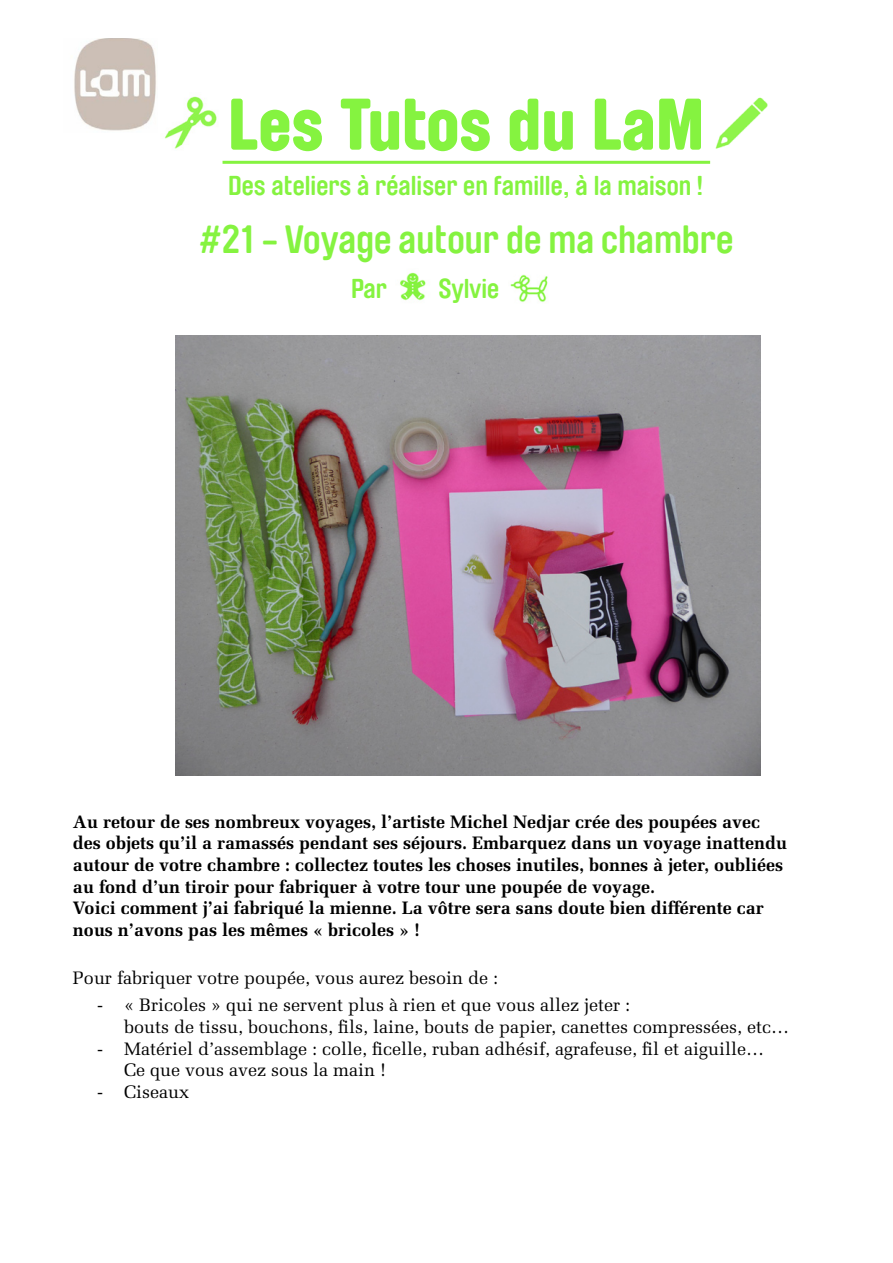
<style>
.page{position:relative;width:893px;height:1263px;background:#fff}
.page>*{position:absolute;margin:0;border:0;box-sizing:border-box;transform-origin:0 0}
.t1{font:900 72px "Brauer Neue Std";color:#85f340}
.t2{font:700 39px "Brauer Neue Std";color:#85f340}
.t3{font:700 27px "Brauer Neue Std";color:#85f340}
.t4{font:700 18px/21.6px "Melior LT Std";color:#000}
.t5{font:18px/21.6px "Melior LT Std";color:#000}
</style>
<div class="page">
<img style="left:74px;top:38px;width:82px;height:93px">
<img style="left:176px;top:336px;width:584px;height:439px">
<img style="left:715px;top:97px;width:53px;height:52px">
<hr style="left:223px;top:161px;width:487px;height:3px;background:#85f340">
<img style="left:164px;top:96px;width:53px;height:53px">
<img style="left:400px;top:272px;width:26px;height:29px">
<img style="left:510px;top:274px;width:38px;height:28px">
<h1 class="t1" style="left:228px;top:82px;width:477px">Les Tutos du LaM</h1>
<h3 class="t3" style="left:228px;top:170px;width:477px">Des ateliers à réaliser en famille, à la maison !</h3>
<h2 class="t2" style="left:199px;top:217px;width:536px">#21 - Voyage autour de ma chambre</h2>
<h3 class="t3" style="left:351px;top:273px;width:37px">Par</h3>
<h3 class="t3" style="left:439px;top:273px;width:62px">Sylvie</h3>
<p class="t4" style="left:73px;top:811px;width:716px">Au retour de ses nombreux voyages, l’artiste Michel Nedjar crée des poupées avec des objets qu’il a ramassés pendant ses séjours. Embarquez dans un voyage inattendu autour de votre chambre : collectez toutes les choses inutiles, bonnes à jeter, oubliées au fond d’un tiroir pour fabriquer à votre tour une poupée de voyage.<br>Voici comment j’ai fabriqué la mienne. La vôtre sera sans doute bien différente car nous n’avons pas les mêmes « bricoles » !</p>
<p class="t5" style="left:124px;top:965px;width:508px;line-height:27px;text-indent:-51px">Pour fabriquer votre poupée, vous aurez besoin de :<br>« Bricoles » qui ne servent plus à rien et que vous allez jeter :</p>
<p class="t5" style="left:124px;top:1016px;width:666px">bouts de tissu, bouchons, fils, laine, bouts de papier, canettes compressées, etc… Matériel d’assemblage : colle, ficelle, ruban adhésif, agrafeuse, fil et aiguille… Ce que vous avez sous la main !<br>Ciseaux</p>
<p class="t5" style="left:97px;top:994px;width:7px">-</p>
<p class="t5" style="left:97px;top:1038px;width:7px">-</p>
<p class="t5" style="left:97px;top:1081px;width:7px">-</p>
</div>
